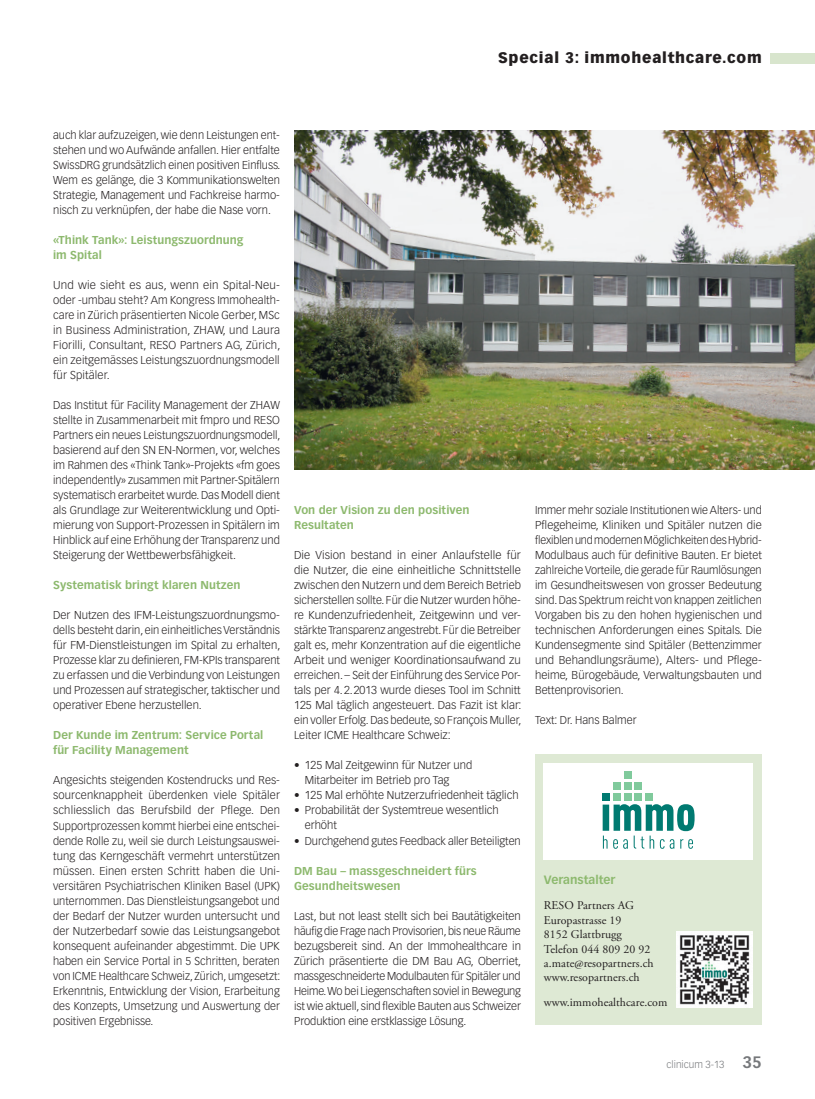
<style>
.page{position:relative;width:815px;height:1099px;background:#fff}
.page>*{position:absolute;margin:0;border:0;box-sizing:border-box;transform-origin:0 0}
.t1{font:900 15px "Vectora LT Std";letter-spacing:.05em;color:#231f20}
.t2{font:11.88px/14.4px "Adobe Garamond Pro";letter-spacing:.005em;color:#231f20}
.t3{font:700 11.88px "Vectora LT Std";color:#8db96e}
.t4{font:300 11.25px/15px "Vectora LT Std";color:#231f20;text-align:justify}
.t5{font:700 11.25px/15px "Vectora LT Std";letter-spacing:.005em;color:#8db96e}
.t6{font:300 10px "Vectora LH";color:#76787b}
.s1{font-weight:700;font-size:16.25px}
</style>
<div class="page">
<div style="left:770px;top:53px;width:45px;height:10px;background:#d8e5cd"></div>
<img style="left:294px;top:130px;width:521px;height:339px">
<div style="left:535px;top:754px;width:227px;height:270px;background:#dee9d4"></div>
<img style="left:677px;top:931px;width:76px;height:76px">
<div style="left:544px;top:763px;width:209px;height:96px;background:#fff"></div>
<div style="left:624px;top:771px;width:7px;height:7px;background:#80ca9c"></div>
<div style="left:613px;top:782px;width:7px;height:7px;background:#80ca9c"></div>
<div style="left:624px;top:782px;width:7px;height:7px;background:#80ca9c"></div>
<div style="left:635px;top:782px;width:7px;height:7px;background:#80ca9c"></div>
<div style="left:602px;top:793px;width:8px;height:7px;background:#007a71"></div>
<div style="left:613px;top:793px;width:7px;height:7px;background:#80ca9c"></div>
<div style="left:624px;top:793px;width:7px;height:7px;background:#80ca9c"></div>
<div style="left:635px;top:793px;width:7px;height:7px;background:#80ca9c"></div>
<div style="left:646px;top:793px;width:7px;height:7px;background:#80ca9c"></div>
<svg style="left:603px;top:804px;width:92px;height:44px"></svg>
<h1 class="t1" style="left:498px;top:49px;width:265px">Special 3: immohealthcare.com</h1>
<p class="t4" style="left:53px;top:128px;width:229px">auch klar aufzuzeigen, wie denn Leistungen ent&shy;stehen und wo Aufwände anfallen. Hier entfalte SwissDRG grundsätzlich einen positiven Einfluss.<br>Wem es gelänge, die 3 Kommunikationswelten Strategie, Management und Fachkreise harmo&shy;nisch zu verknüpfen, der habe die Nase vorn.</p>
<p class="t5" style="left:53px;top:233px;width:192px">«Think Tank»: Leistungszuordnung im Spital</p>
<p class="t4" style="left:53px;top:278px;width:229px">Und wie sieht es aus, wenn ein Spital-Neu&shy;oder -umbau steht? Am Kongress Immohealth&shy;care in Zürich präsentierten Nicole Gerber, MSc in Business Administration, ZHAW, und Laura Fiorilli, Consultant, RESO Partners AG, Zürich, ein zeitgemässes Leistungszuordnungsmodell für Spitäler.</p>
<p class="t4" style="left:53px;top:398px;width:229px">Das Institut für Facility Management der ZHAW stellte in Zusammenarbeit mit fmpro und RESO Partners ein neues Leistungszuordnungsmodell, basierend auf den SN EN-Normen, vor, welches im Rahmen des «Think Tank»-Projekts «fm goes independently» zusammen mit Partner-Spitälern systematisch erarbeitet wurde. Das Modell dient als Grundlage zur Weiterentwicklung und Opti&shy;mierung von Support-Prozessen in Spitälern im Hinblick auf eine Erhöhung der Transparenz und Steigerung der Wettbewerbsfähigkeit.</p>
<p class="t5" style="left:53px;top:578px;width:189px">Systematisk bringt klaren Nutzen</p>
<p class="t4" style="left:53px;top:608px;width:229px">Der Nutzen des IFM-Leistungszuordnungsmo&shy;dells besteht darin, ein einheitliches Verständnis für FM-Dienstleistungen im Spital zu erhalten, Prozesse klar zu definieren, FM-KPIs transparent zu erfassen und die Verbindung von Leistungen und Prozessen auf strategischer, taktischer und operativer Ebene herzustellen.</p>
<p class="t5" style="left:53px;top:728px;width:212px">Der Kunde im Zentrum: Service Portal für Facility Management</p>
<p class="t4" style="left:53px;top:773px;width:229px">Angesichts steigenden Kostendrucks und Res&shy;sourcenknappheit überdenken viele Spitäler schliesslich das Berufsbild der Pflege. Den Supportprozessen kommt hierbei eine entschei&shy;dende Rolle zu, weil sie durch Leistungsauswei&shy;tung das Kerngeschäft vermehrt unterstützen müssen. Einen ersten Schritt haben die Uni&shy;versitären Psychiatrischen Kliniken Basel (UPK) unternommen. Das Dienstleistungsangebot und der Bedarf der Nutzer wurden untersucht und der Nutzerbedarf sowie das Leistungsangebot konsequent aufeinander abgestimmt. Die UPK haben ein Service Portal in 5 Schritten, beraten von ICME Healthcare Schweiz, Zürich, umgesetzt:<br>Erkenntnis, Entwicklung der Vision, Erarbeitung des Konzepts, Umsetzung und Auswertung der positiven Ergebnisse.</p>
<p class="t5" style="left:294px;top:503px;width:177px">Von der Vision zu den positiven<br>Resultaten</p>
<p class="t4" style="left:294px;top:548px;width:229px">Die Vision bestand in einer Anlaufstelle für die Nutzer, die eine einheitliche Schnittstelle zwischen den Nutzern und dem Bereich Betrieb sicherstellen sollte. Für die Nutzer wurden höhe&shy;re Kundenzufriedenheit, Zeitgewinn und ver&shy;stärkte Transparenz angestrebt. Für die Betreiber galt es, mehr Konzentration auf die eigentliche Arbeit und weniger Koordinationsaufwand zu erreichen. – Seit der Einführung des Service Por&shy;tals per 4.2.2013 wurde dieses Tool im Schnitt 125 Mal täglich angesteuert. Das Fazit ist klar: ein voller Erfolg. Das bedeute, so François Muller, Leiter ICME Healthcare Schweiz:</p>
<p class="t4" style="left:305px;top:758px;width:169px;text-indent:-11px">• 125 Mal Zeitgewinn für Nutzer und<br>Mitarbeiter im Betrieb pro Tag</p>
<p class="t4" style="left:294px;top:788px;width:226px">• 125 Mal erhöhte Nutzerzufriedenheit täglich</p>
<p class="t4" style="left:305px;top:803px;width:196px;text-indent:-11px">• Probabilität der Systemtreue wesentlich erhöht</p>
<p class="t4" style="left:294px;top:833px;width:228px">• Durchgehend gutes Feedback aller Beteiligten</p>
<p class="t5" style="left:294px;top:863px;width:184px">DM Bau – massgeschneidert fürs<br>Gesundheitswesen</p>
<p class="t4" style="left:294px;top:908px;width:229px">Last, but not least stellt sich bei Bautätigkeiten häufig die Frage nach Provisorien, bis neue Räume bezugsbereit sind. An der Immohealthcare in Zürich präsentierte die DM Bau AG, Oberriet, massgeschneiderte Modulbauten für Spitäler und Heime. Wo bei Liegenschaften soviel in Bewegung ist wie aktuell, sind flexible Bauten aus Schweizer Produktion eine erstklassige Lösung.</p>
<p class="t4" style="left:535px;top:503px;width:228px">Immer mehr soziale Institutionen wie Alters- und Pflegeheime, Kliniken und Spitäler nutzen die flexiblen und modernen Möglichkeiten des Hybrid-Modulbaus auch für definitive Bauten. Er bietet zahlreiche Vorteile, die gerade für Raumlösungen im Gesundheitswesen von grosser Bedeutung sind. Das Spektrum reicht von knappen zeitlichen Vorgaben bis zu den hohen hygienischen und technischen Anforderungen eines Spitals. Die Kundensegmente sind Spitäler (Bettenzimmer und Behandlungsräume), Alters- und Pflege&shy;heime, Bürogebäude, Verwaltungsbauten und Bettenprovisorien.</p>
<p class="t4" style="left:535px;top:713px;width:103px">Text: Dr. Hans Balmer</p>
<p class="t3" style="left:544px;top:873px;width:73px">Veranstalter</p>
<p class="t2" style="left:544px;top:898px;width:111px">RESO Partners AG<br>Europastrasse 19<br>8152 Glattbrugg<br>Telefon 044 809 20 92 a.mate@resopartners.ch www.resopartners.ch</p>
<p class="t2" style="left:544px;top:995px;width:125px">www.immohealthcare.com</p>
<p class="t6" style="left:667px;top:1058px;width:97px">clinicum 3-13 <span class="s1">35</span></p>
</div>
